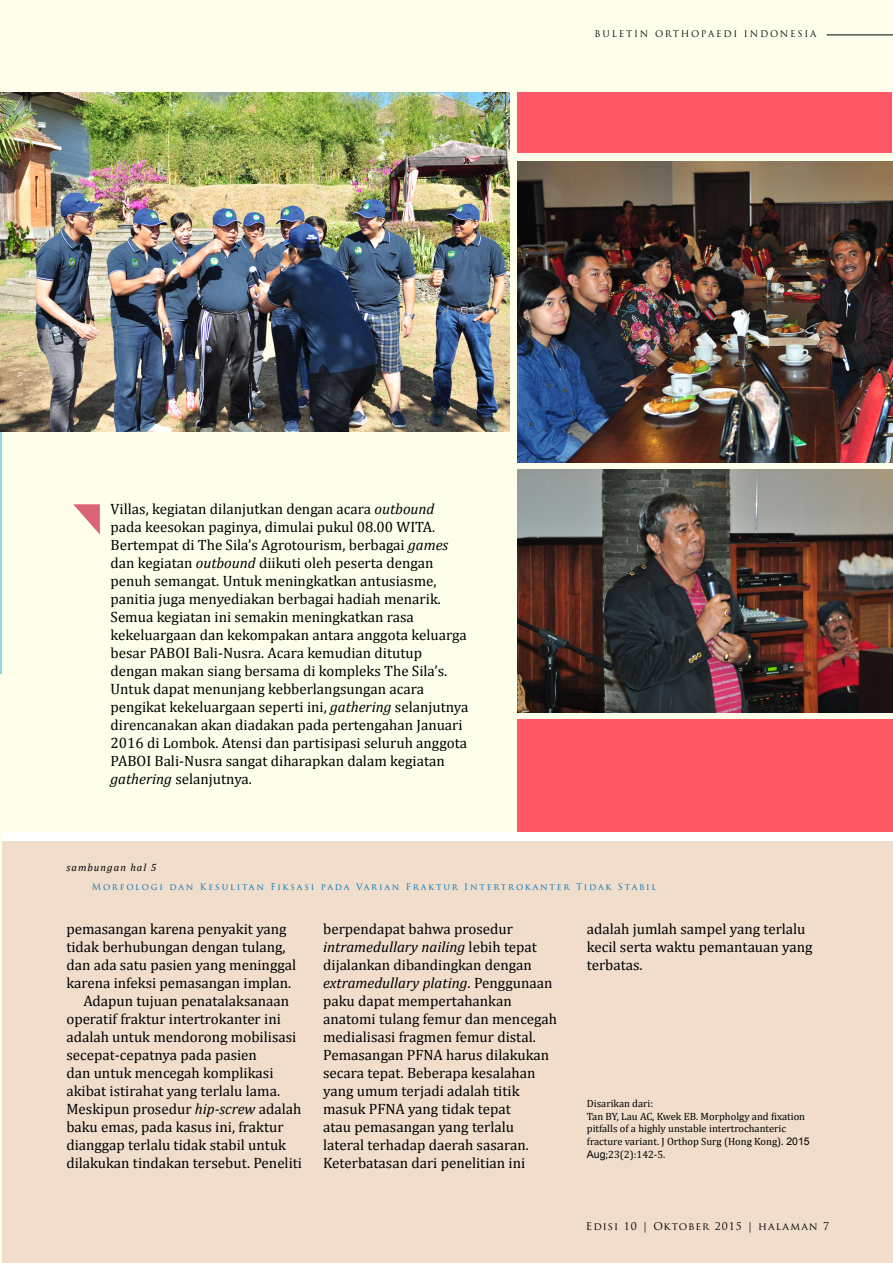
<style>
.page{position:relative;width:893px;height:1263px;background:#fff}
.page>*{position:absolute;margin:0;border:0;box-sizing:border-box;transform-origin:0 0}
.t1{font:15px/18px "Cambria";color:#000}
.t2{font:10.5px/12.6px "Cambria";color:#000}
.t3{font:10.5px "Trajan Pro";letter-spacing:.1em;color:#000}
.t4{font:italic 10.5px "Cambria";letter-spacing:.1em;color:#000}
.t5{font:9px "Trajan Pro";letter-spacing:.2em;color:#0072bc}
.t6{font:9px "Trajan Pro";letter-spacing:.2em;color:#000}
.s1{font-style:italic}
.s2{font-family:"Arial"}
</style>
<div class="page">
<hr style="left:827px;top:35px;width:66px;height:1px;background:#000">
<hr style="left:0;top:0;width:2px;height:1263px;background:#feffea">
<hr style="left:0;top:299px;width:2px;height:375px;background:#7acfdf">
<div style="left:2px;top:841px;width:891px;height:422px;background:#f0ddcb"></div>
<div style="left:2px;top:0;width:890px;height:832px;background:#feffea"></div>
<img style="left:517px;top:162px;width:376px;height:300px">
<img style="left:517px;top:470px;width:376px;height:242px">
<img style="left:0;top:93px;width:509px;height:339px">
<div style="left:517px;top:93px;width:375px;height:60px;background:#ff5867"></div>
<svg style="left:73px;top:504px;width:27px;height:30px"></svg>
<div style="left:517px;top:719px;width:376px;height:113px;background:#ff5867"></div>
<p class="t6" style="left:594px;top:28px;width:223px">BULETIN ORTHOPAEDI INDONESIA</p>
<p class="t1" style="left:111px;top:500px;width:359px">Villas, kegiatan dilanjutkan dengan acara <span class="s1">outbound </span>pada keesokan paginya, dimulai pukul 08.00 WITA.<br>Bertempat di The Sila’s Agrotourism, berbagai <span class="s1">games </span>dan kegiatan <span class="s1">outbound</span> diikuti oleh peserta dengan penuh semangat. Untuk meningkatkan antusiasme, panitia juga menyediakan berbagai hadiah menarik.<br>Semua kegiatan ini semakin meningkatkan rasa kekeluargaan dan kekompakan antara anggota keluarga besar PABOI Bali-Nusra. Acara kemudian ditutup dengan makan siang bersama di kompleks The Sila’s.<br>Untuk dapat menunjang kebberlangsungan acara pengikat kekeluargaan seperti ini, <span class="s1">gathering</span> selanjutnya direncanakan akan diadakan pada pertengahan Januari 2016 di Lombok. Atensi dan partisipasi seluruh anggota PABOI Bali-Nusra sangat diharapkan dalam kegiatan <span class="s1">gathering</span> selanjutnya.</p>
<p class="t4" style="left:66px;top:860px;width:91px">sambungan hal 5</p>
<p class="t5" style="left:92px;top:881px;width:566px">Morfologi dan Kesulitan Fiksasi pada Varian Fraktur Intertrokanter Tidak Stabil</p>
<p class="t1" style="left:66px;top:920px;width:222px">pemasangan karena penyakit yang</p>
<p class="t1" style="left:66px;top:938px;width:221px">tidak berhubungan dengan tulang,</p>
<p class="t1" style="left:66px;top:956px;width:231px">dan ada satu pasien yang meninggal</p>
<p class="t1" style="left:66px;top:974px;width:226px">karena infeksi pemasangan implan.</p>
<p class="t1" style="left:83px;top:992px;width:207px">Adapun tujuan penatalaksanaan</p>
<p class="t1" style="left:66px;top:1010px;width:216px">operatif fraktur intertrokanter ini</p>
<p class="t1" style="left:66px;top:1028px;width:232px">adalah untuk mendorong mobilisasi</p>
<p class="t1" style="left:66px;top:1046px;width:192px">secepat-cepatnya pada pasien</p>
<p class="t1" style="left:66px;top:1064px;width:209px">dan untuk mencegah komplikasi</p>
<p class="t1" style="left:66px;top:1082px;width:215px">akibat istirahat yang terlalu lama.</p>
<p class="t1" style="left:66px;top:1100px;width:237px">Meskipun prosedur <span class="s1">hip-screw</span> adalah</p>
<p class="t1" style="left:66px;top:1118px;width:219px">baku emas, pada kasus ini, fraktur</p>
<p class="t1" style="left:66px;top:1136px;width:221px">dianggap terlalu tidak stabil untuk</p>
<p class="t1" style="left:66px;top:1154px;width:237px">dilakukan tindakan tersebut. Peneliti</p>
<p class="t1" style="left:323px;top:920px;width:235px">berpendapat bahwa prosedur <span class="s1">intramedullary nailing</span> lebih tepat dijalankan dibandingkan dengan <span class="s1">extramedullary plating</span>. Penggunaan paku dapat mempertahankan anatomi tulang femur dan mencegah medialisasi fragmen femur distal.<br>Pemasangan PFNA harus dilakukan secara tepat. Beberapa kesalahan yang umum terjadi adalah titik masuk PFNA yang tidak tepat<br>atau pemasangan yang terlalu lateral terhadap daerah sasaran.<br>Keterbatasan dari penelitian ini</p>
<p class="t1" style="left:587px;top:920px;width:227px">adalah jumlah sampel yang terlalu kecil serta waktu pemantauan yang terbatas.</p>
<p class="t2" style="left:587px;top:1097px;width:224px">Disarikan dari:<br>Tan BY, Lau AC, Kwek EB. Morpholgy and fixation pitfalls of a highly unstable intertrochanteric fracture variant. J Orthop Surg (Hong Kong). <span class="s2">2015<br>Aug</span>;23(2):142-5.</p>
<p class="t3" style="left:586px;top:1219px;width:245px">Edisi 10 | Oktober 2015 | halaman 7</p>
</div>
